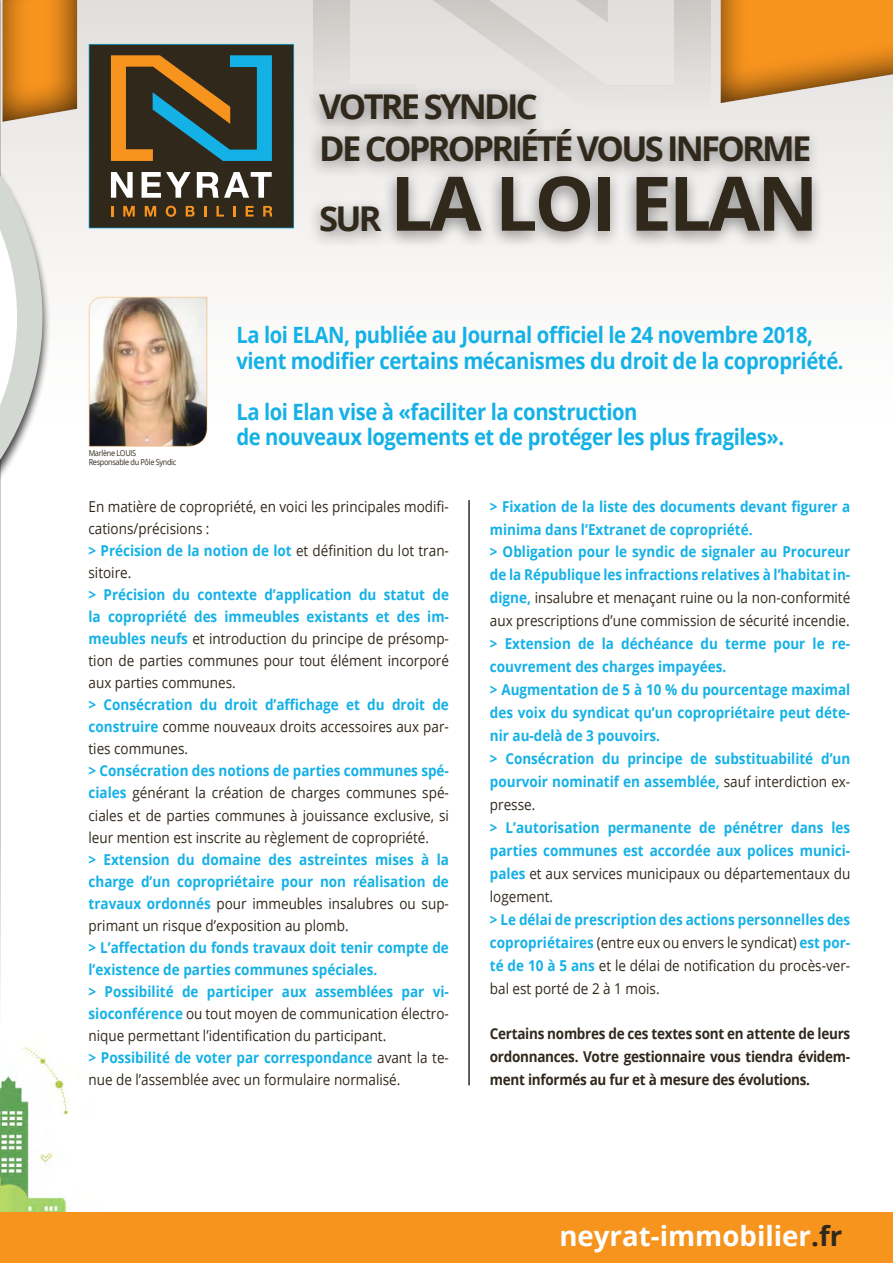
<style>
.page{position:relative;width:893px;height:1263px;background:#fff}
.page>*{position:absolute;margin:0;border:0;box-sizing:border-box;transform-origin:0 0}
.t1{font:700 75.15px "Open Sans";letter-spacing:-.04em;color:#31281c}
.t2{font:700 34.2px/41.5px "Open Sans";letter-spacing:-.08em;color:#31281c}
.t3{font:700 27.6px "Open Sans";color:#fff}
.t4{font:700 22.5px/25.3px "Open Sans";letter-spacing:-.02em;color:#14b1e7;scale:.9 1}
.t5{font:700 15px/23px "Open Sans";color:#14b1e7;text-align:justify;scale:.9 1}
.t6{font:15px/22px "Open Sans";color:#31281c;text-align:justify;scale:.9 1}
.t7{font:700 15px/23px "Open Sans";letter-spacing:-.02em;color:#31281c;text-align:justify;scale:.9 1}
.t8{font:8.1px/8.2px "Open Sans";letter-spacing:-.04em;color:#31281c;scale:.9 1}
.s1{font-size:34.2px}
.s2{font-weight:700;color:#14b1e7}
.s3{font-weight:400;color:#31281c}
.s4{color:#31281c}
</style>
<div class="page">
<div style="left:2px;top:0;width:891px;height:691px;background:linear-gradient(to bottom,#e5e4e3,#fff)"></div>
<div style="left:312px;top:0;width:399px;height:114px;background:#000;opacity:.65"></div>
<svg style="left:89px;top:44px;width:205px;height:184px"></svg>
<div style="left:305px;top:85px;width:519px;height:165px;background:#000;opacity:.45"></div>
<div style="left:718px;top:0;width:175px;height:104px;background:#000;opacity:.75"></div>
<div style="left:0;top:1212px;width:893px;height:51px;background:#f7941e"></div>
<hr style="left:468px;top:500px;width:2px;height:585px;background:#31281c">
<img style="left:88px;top:296px;width:120px;height:152px">
<svg style="left:0;top:0;width:77px;height:1212px"></svg>
<p class="t8" style="left:89px;top:449px;width:99px">Marlène LOUIS<br>Responsable du Pôle Syndic</p>
<h2 class="t2" style="left:319px;top:85px;width:494px">VOTRE SYNDIC<br>DE COPROPRIÉTÉ VOUS INFORME</h2>
<h1 class="t1" style="left:319px;top:150px;width:501px"><span class="s1">SUR</span> LA LOI ELAN</h1>
<h3 class="t4" style="left:236px;top:322px;width:676px">La loi ELAN, publiée au Journal officiel le 24 novembre 2018, vient modifier certains mécanismes du droit de la copropriété.</h3>
<h3 class="t4" style="left:236px;top:398px;width:610px">La loi Elan vise à «faciliter la construction<br>de nouveaux logements et de protéger les plus fragiles».</h3>
<p class="t6" style="left:89px;top:495px;width:402px;text-align:left">En matière de copropriété, en voici les principales modifi&shy;cations/précisions :<br><span class="s2">&gt; Précision de la notion de lot</span> et définition du lot tran&shy;sitoire.</p>
<p class="t6" style="left:89px;top:583px;width:402px"><span class="s2">&gt; Précision du contexte d’application du statut de la copropriété des immeubles existants et des im&shy;meubles neufs</span> et introduction du principe de présomp&shy;tion de parties communes pour tout élément incorporé aux parties communes.</p>
<p class="t5" style="left:89px;top:693px;width:402px;line-height:22px">&gt; Consécration du droit d’affichage et du droit de construire <span class="s3">comme nouveaux droits accessoires aux par&shy;ties communes.</span></p>
<p class="t6" style="left:89px;top:759px;width:402px"><span class="s2">&gt; Consécration des notions de parties communes spé&shy;ciales</span> générant la création de charges communes spé&shy;ciales et de parties communes à jouissance exclusive, si leur mention est inscrite au règlement de copropriété.</p>
<p class="t5" style="left:89px;top:848px;width:402px;line-height:22px">&gt; Extension du domaine des astreintes mises à la charge d’un copropriétaire pour non réalisation de travaux ordonnés <span class="s3">pour immeubles insalubres ou sup&shy;primant un risque d’exposition au plomb.</span></p>
<p class="t5" style="left:89px;top:936px;width:402px;line-height:22px;text-align:left">&gt; L’affectation du fonds travaux doit tenir compte de l’existence de parties communes spéciales.<br>&gt; Possibilité de participer aux assemblées par vi&shy;sioconférence <span class="s3">ou tout moyen de communication électro&shy;nique permettant l’identification du participant.<br></span>&gt; Possibilité de voter par correspondance <span class="s3">avant la te&shy;nue de l’assemblée avec un formulaire normalisé.</span></p>
<p class="t5" style="left:490px;top:494px;width:402px;text-align:left">&gt; Fixation de la liste des documents devant figurer a minima dans l’Extranet de copropriété.<br>&gt; Obligation pour le syndic de signaler au Procureur de la République les infractions relatives à l’habitat in&shy;digne, <span class="s3">insalubre et menaçant ruine ou la non-conformité aux prescriptions d’une commission de sécurité incendie.</span></p>
<p class="t5" style="left:490px;top:632px;width:402px;text-align:left">&gt; Extension de la déchéance du terme pour le re&shy;couvrement des charges impayées.<br>&gt; Augmentation de 5 à 10 % du pourcentage maximal des voix du syndicat qu’un copropriétaire peut déte&shy;nir au-delà de 3 pouvoirs.<br>&gt; Consécration du principe de substituabilité d’un pourvoir nominatif en assemblée, <span class="s3">sauf interdiction ex&shy;presse.</span></p>
<p class="t5" style="left:490px;top:815px;width:402px">&gt; L’autorisation permanente de pénétrer dans les parties communes est accordée aux polices munici&shy;pales <span class="s3">et aux services municipaux ou départementaux du logement.</span></p>
<p class="t6" style="left:490px;top:907px;width:402px;line-height:23px"><span class="s2">&gt; Le délai de prescription des actions personnelles des copropriétaires</span> (entre eux ou envers le syndicat) <span class="s2">est por&shy;té de 10 à 5 ans</span> et le délai de notification du procès-ver&shy;bal est porté de 2 à 1 mois.</p>
<p class="t7" style="left:490px;top:1022px;width:402px">Certains nombres de ces textes sont en attente de leurs ordonnances. Votre gestionnaire vous tiendra évidem&shy;ment informés au fur et à mesure des évolutions.</p>
<h3 class="t3" style="left:559px;top:1217px;width:284px">neyrat-immobilier<span class="s4">.fr</span></h3>
</div>
